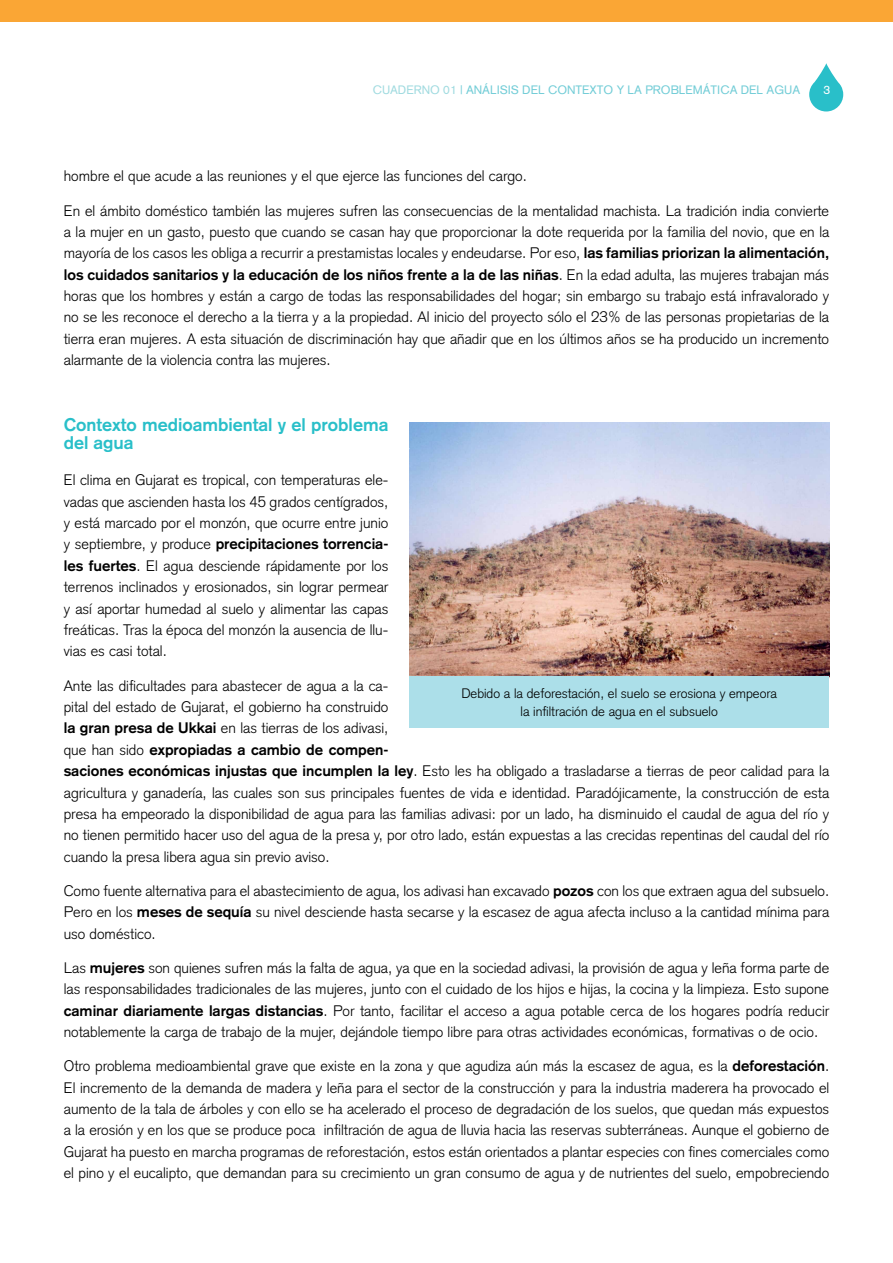
<style>
.page{position:relative;width:893px;height:1263px;background:#fff}
.page>*{position:absolute;margin:0;border:0;box-sizing:border-box;transform-origin:0 0}
.t1{font:700 18px/18.5px "Akzidenz Grotesk";color:#29bfc9}
.t2{font:300 15px/21.5px "Akzidenz Grotesk";color:#000;text-align:justify}
.t3{font:300 13.5px/18px "Akzidenz Grotesk";color:#000;text-align:center}
.t4{font:12px "Akzidenz Grotesk";color:#73cdd7}
.t5{font:12px "Akzidenz Grotesk";color:#fff}
.s1{color:#a1dbe0}
.s2{font-weight:700}
</style>
<div class="page">
<svg style="left:809px;top:63px;width:34px;height:48px"></svg>
<div style="left:0;top:0;width:893px;height:22px;background:#faa635"></div>
<img style="left:410px;top:422px;width:419px;height:254px">
<div style="left:410px;top:676px;width:419px;height:51px;background:#acdfe9"></div>
<p class="t4" style="left:373px;top:83px;width:429px"><span class="s1">CUADERNO 01</span> | ANÁLISIS DEL CONTEXTO Y LA PROBLEMÁTICA DEL AGUA</p>
<p class="t5" style="left:823px;top:83px;width:8px">3</p>
<p class="t2" style="left:64px;top:166px;width:465px">hombre el que acude a las reuniones y el que ejerce las funciones del cargo.</p>
<p class="t2" style="left:64px;top:200px;width:767px">En el ámbito doméstico también las mujeres sufren las consecuencias de la mentalidad machista. La tradición india convierte a la mujer en un gasto, puesto que cuando se casan hay que proporcionar la dote requerida por la familia del novio, que en la mayoría de los casos les obliga a recurrir a prestamistas locales y endeudarse. Por eso, <span class="s2">las familias priorizan la alimentación, los cuidados sanitarios y la educación de los niños frente a la de las niñas</span>. En la edad adulta, las mujeres trabajan más horas que los hombres y están a cargo de todas las responsabilidades del hogar; sin embargo su trabajo está infravalorado y no se les reconoce el derecho a la tierra y a la propiedad. Al inicio del proyecto sólo el 23% de las personas propietarias de la tierra eran mujeres. A esta situación de discriminación hay que añadir que en los últimos años se ha producido un incremento alarmante de la violencia contra las mujeres.</p>
<p class="t1" style="left:64px;top:415px;width:326px">Contexto medioambiental y el problema del agua</p>
<p class="t2" style="left:64px;top:469px;width:326px">El clima en Gujarat es tropical, con temperaturas ele&shy;vadas que ascienden hasta los 45 grados centígrados, y está marcado por el monzón, que ocurre entre junio y septiembre, y produce <span class="s2">precipitaciones torrencia&shy;les fuertes</span>. El agua desciende rápidamente por los terrenos inclinados y erosionados, sin lograr permear y así aportar humedad al suelo y alimentar las capas freáticas. Tras la época del monzón la ausencia de llu&shy;vias es casi total.</p>
<p class="t2" style="left:64px;top:675px;width:767px;text-align:left">Ante las dificultades para abastecer de agua a la ca-<br>pital del estado de Gujarat, el gobierno ha construido<br><span class="s2">la gran presa de Ukkai</span> en las tierras de los adivasi,<br>que han sido <span class="s2">expropiadas a cambio de compen-<br>saciones económicas injustas que incumplen la ley</span>. Esto les ha obligado a trasladarse a tierras de peor calidad para la agricultura y ganadería, las cuales son sus principales fuentes de vida e identidad. Paradójicamente, la construcción de esta presa ha empeorado la disponibilidad de agua para las familias adivasi: por un lado, ha disminuido el caudal de agua del río y no tienen permitido hacer uso del agua de la presa y, por otro lado, están expuestas a las crecidas repentinas del caudal del río cuando la presa libera agua sin previo aviso.</p>
<p class="t2" style="left:64px;top:880px;width:767px">Como fuente alternativa para el abastecimiento de agua, los adivasi han excavado <span class="s2">pozos</span> con los que extraen agua del subsuelo.<br>Pero en los <span class="s2">meses de sequía</span> su nivel desciende hasta secarse y la escasez de agua afecta incluso a la cantidad mínima para uso doméstico.</p>
<p class="t2" style="left:64px;top:957px;width:767px">Las <span class="s2">mujeres</span> son quienes sufren más la falta de agua, ya que en la sociedad adivasi, la provisión de agua y leña forma parte de las responsabilidades tradicionales de las mujeres, junto con el cuidado de los hijos e hijas, la cocina y la limpieza. Esto supone <span class="s2">caminar diariamente largas distancias</span>. Por tanto, facilitar el acceso a agua potable cerca de los hogares podría reducir notablemente la carga de trabajo de la mujer, dejándole tiempo libre para otras actividades económicas, formativas o de ocio.</p>
<p class="t2" style="left:64px;top:1055px;width:767px">Otro problema medioambiental grave que existe en la zona y que agudiza aún más la escasez de agua, es la <span class="s2">deforestación</span>.<br>El incremento de la demanda de madera y leña para el sector de la construcción y para la industria maderera ha provocado el aumento de la tala de árboles y con ello se ha acelerado el proceso de degradación de los suelos, que quedan más expuestos a la erosión y en los que se produce poca infiltración de agua de lluvia hacia las reservas subterráneas. Aunque el gobierno de Gujarat ha puesto en marcha programas de reforestación, estos están orientados a plantar especies con fines comerciales como el pino y el eucalipto, que demandan para su crecimiento un gran consumo de agua y de nutrientes del suelo, empobreciendo</p>
<p class="t3" style="left:461px;top:684px;width:317px">Debido a la deforestación, el suelo se erosiona y empeora la infiltración de agua en el subsuelo</p>
</div>
